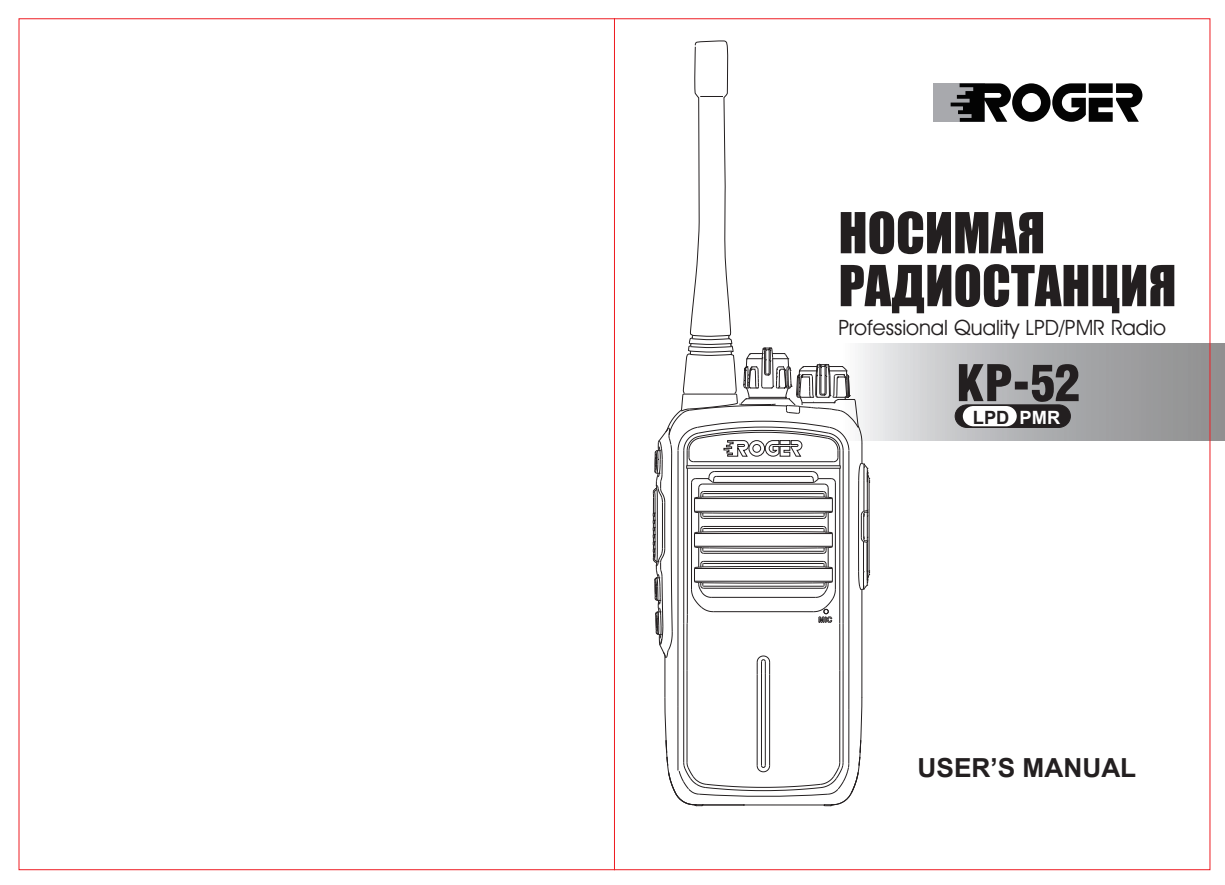
<style>
.page{position:relative;width:1225px;height:885px;background:#fff}
.page>*{position:absolute;margin:0;border:0;box-sizing:border-box;transform-origin:0 0}
.t1{font:55.6px "Helvetica Condensed Black Se";color:#231f20}
.t2{font:52.2px/52.8px "Impact";color:#231f20}
.t3{font:700 26.2px "Arial";color:#231f20}
.t4{font:21.2px "Avant Garde IT Cby BT";color:#231f20}
.t5{font:700 18.2px "Arial";color:#231f20}
.s1{color:#fff}
</style>
<div class="page">
<svg style="left:870px;top:344px;width:355px;height:96px;background:#b2b2b3"></svg>
<div style="left:933px;top:83px;width:51px;height:39px;background:#a8a9ad"></div>
<svg style="left:950px;top:83px;width:192px;height:39px"></svg>
<svg style="left:954px;top:404px;width:116px;height:24px;background:#333031"></svg>
<div style="left:962px;top:406px;width:54px;height:20px;background:#fff;border-radius:10px"></div>
<svg style="left:652px;top:40px;width:218px;height:767px"></svg>
<h2 class="t2" style="left:838px;top:205px;width:339px">НОСИМАЯ<br>РАДИОСТАНЦИЯ</h2>
<p class="t4" style="left:838px;top:314px;width:329px">Professional Quality LPD/PMR Radio</p>
<h1 class="t1" style="left:957px;top:360px;width:124px">KP-52</h1>
<p class="t5" style="left:973px;top:405px;width:89px">LPD <span class="s1">PMR</span></p>
<p class="t3" style="left:917px;top:749px;width:220px">USER’S MANUAL</p>
</div>
